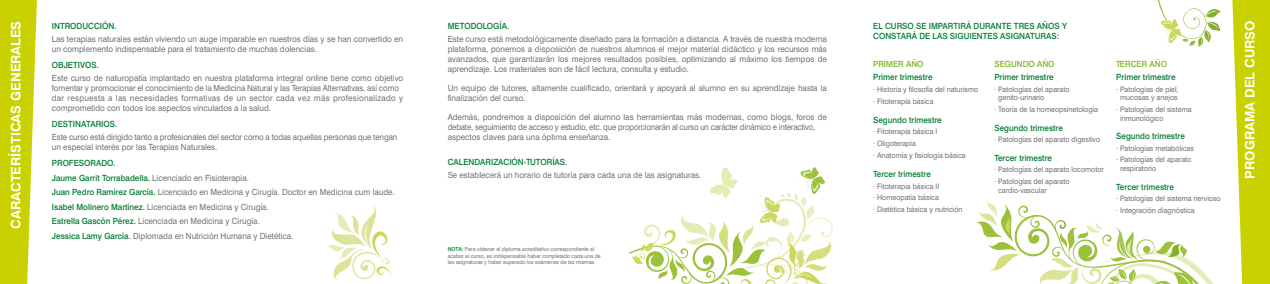
<style>
.page{position:relative;width:1270px;height:284px;background:#fff}
.page>*{position:absolute;margin:0;border:0;box-sizing:border-box;transform-origin:0 0}
.t1{font:700 13px "Swiss 721 BT";color:#fff}
.t2{font:8.5px/10.2px "Swiss 721 BT";color:#707172;scale:.95 1}
.t3{font:500 8.5px/10.2px "Swiss 721 BT";color:#007c30;scale:.95 1}
.t4{font:8.5px/10.2px "Swiss 721 BT";color:#707172;scale:.93 1}
.t5{font:500 8.5px "Swiss 721 BT";color:#7ab51d;scale:.95 1}
.t6{font:7.5px/11.8px "Swiss 721 BT";color:#707172;scale:.95 1}
.t7{font:5.5px/6.6px "Swiss 721 BT";color:#707172;scale:.95 1}
.s1{font-weight:500;color:#007c30}
</style>
<div class="page">
<svg style="left:977px;top:201px;width:236px;height:83px"></svg>
<svg style="left:0;top:0;width:37px;height:283px;background:#d0d721"></svg>
<svg style="left:1232px;top:0;width:38px;height:283px;background:#d1d826"></svg>
<svg style="left:629px;top:167px;width:204px;height:116px"></svg>
<svg style="left:327px;top:205px;width:64px;height:74px"></svg>
<svg style="left:1156px;top:0;width:65px;height:47px"></svg>
<p class="t3" style="left:52px;top:20px;width:70px">INTRODUCCIÓN.</p>
<p class="t2" style="left:52px;top:33px;width:371px">Las terapias naturales están viviendo un auge imparable en nuestros días y se han convertido en un complemento indispensable para el tratamiento de muchas dolencias.</p>
<p class="t3" style="left:52px;top:59px;width:51px">OBJETIVOS.</p>
<p class="t2" style="left:52px;top:72px;width:371px">Este curso de naturopatía implantado en nuestra plataforma integral online tiene como objetivo fomentar y promocionar el conocimiento de la Medicina Natural y las Terapias Alternativas, así como dar respuesta a las necesidades formativas de un sector cada vez más profesionalizado y comprometido con todos los aspectos vinculados a la salud.</p>
<p class="t3" style="left:52px;top:119px;width:70px">DESTINATARIOS.</p>
<p class="t4" style="left:52px;top:132px;width:373px">Este curso está dirigido tanto a profesionales del sector como a todas aquellas personas que tengan un especial interés por las Terapias Naturales.</p>
<p class="t2" style="left:52px;top:156px;width:363px;line-height:14.4px"><span class="s1">PROFESORADO.<br>Jaume Garrit Torrabadella.</span> Licenciado en Fisioterapia.<br><span class="s1">Juan Pedro Ramírez García.</span> Licenciado en Medicina y Cirugía. Doctor en Medicina cum laude.<br><span class="s1">Isabel Molinero Martínez.</span> Licenciada en Medicina y Cirugía.<br><span class="s1">Estrella Gascón Pérez.</span> Licenciada en Medicina y Cirugía.<br><span class="s1">Jessica Lamy García.</span> Diplomada en Nutrición Humana y Dietética.</p>
<p class="t3" style="left:873px;top:20px;width:205px">EL CURSO SE IMPARTIRÁ DURANTE TRES AÑOS Y<br>CONSTARÁ DE LAS SIGUIENTES ASIGNATURAS:</p>
<p class="t3" style="left:448px;top:20px;width:67px">METODOLOGÍA.</p>
<p class="t2" style="left:448px;top:33px;width:401px;text-align:justify">Este curso está metodológicamente diseñado para la formación a distancia. A través de nuestra moderna plataforma, ponemos a disposición de nuestros alumnos el mejor material didáctico y los recursos más avanzados, que garantizarán los mejores resultados posibles, optimizando al máximo los tiempos de aprendizaje. Los materiales son de fácil lectura, consulta y estudio.</p>
<p class="t2" style="left:448px;top:83px;width:401px">Un equipo de tutores, altamente cualificado, orientará y apoyará al alumno en su aprendizaje hasta la finalización del curso.</p>
<p class="t2" style="left:448px;top:111px;width:401px">Además, pondremos a disposición del alumno las herramientas más modernas, como blogs, foros de debate, seguimiento de acceso y estudio, etc. que proporcionarán al curso un carácter dinámico e interactivo, aspectos claves para una óptima enseñanza.</p>
<p class="t3" style="left:448px;top:156px;width:128px">CALENDARIZACIÓN-TUTORÍAS.</p>
<p class="t2" style="left:448px;top:169px;width:268px">Se establecerá un horario de tutoría para cada una de las asignaturas.</p>
<h1 class="t1" style="left:8px;top:228px;width:209px;rotate:-90deg">CARACTERÍSTICAS GENERALES</h1>
<h1 class="t1" style="left:1242px;top:178px;width:159px;rotate:-90deg">PROGRAMA DEL CURSO</h1>
<p class="t5" style="left:873px;top:59px;width:55px">PRIMER AÑO</p>
<p class="t3" style="left:873px;top:72px;width:64px">Primer trimestre</p>
<p class="t6" style="left:873px;top:83px;width:112px">· Historia y filosofía del naturismo · Fitoterapia básica</p>
<p class="t3" style="left:873px;top:114px;width:74px">Segundo trimestre</p>
<p class="t6" style="left:873px;top:125px;width:99px">· Fitoterapia básica I<br>· Oligoterapia<br>· Anatomía y fisiología básica</p>
<p class="t3" style="left:873px;top:168px;width:62px">Tercer trimestre</p>
<p class="t6" style="left:873px;top:180px;width:96px">· Fitoterapia básica II<br>· Homeopatía básica<br>· Dietética básica y nutrición</p>
<p class="t5" style="left:994px;top:59px;width:65px">SEGUNDO AÑO</p>
<p class="t3" style="left:994px;top:72px;width:64px">Primer trimestre</p>
<p class="t6" style="left:998px;top:84px;width:77px;line-height:8.7px;text-indent:-4px">· Patologías del aparato genito-urinario</p>
<p class="t6" style="left:994px;top:103px;width:111px">· Teoría de la homeopsinetología</p>
<p class="t3" style="left:994px;top:122px;width:74px">Segundo trimestre</p>
<p class="t6" style="left:994px;top:133px;width:113px">· Patologías del aparato digestivo</p>
<p class="t3" style="left:994px;top:152px;width:62px">Tercer trimestre</p>
<p class="t6" style="left:994px;top:164px;width:117px;line-height:11.5px">· Patologías del aparato locomotor · Patologías del aparato</p>
<p class="t6" style="left:998px;top:184px;width:53px">cardio-vascular</p>
<p class="t5" style="left:1116px;top:59px;width:55px">TERCER AÑO</p>
<p class="t3" style="left:1116px;top:72px;width:64px">Primer trimestre</p>
<p class="t6" style="left:1116px;top:84px;width:67px;line-height:8.7px;text-align:center">· Patologías de piel, mucosas y anejos</p>
<p class="t6" style="left:1120px;top:105px;width:77px;line-height:8.7px;text-indent:-4px">· Patologías del sistema inmunológico</p>
<p class="t3" style="left:1116px;top:131px;width:74px">Segundo trimestre</p>
<p class="t6" style="left:1116px;top:142px;width:83px;line-height:11.5px">· Patologías metabólicas · Patologías del aparato</p>
<p class="t6" style="left:1120px;top:162px;width:39px">respiratorio</p>
<p class="t3" style="left:1116px;top:181px;width:62px">Tercer trimestre</p>
<p class="t6" style="left:1116px;top:192px;width:111px;line-height:11.5px">· Patologías del sistema nervioso · Integración diagnóstica</p>
<p class="t7" style="left:448px;top:245px;width:163px"><span class="s1">NOTA:</span> Para obtener el diploma acreditativo correspondiente al acabar el curso, es indispensable haber completado cada una de las asignaturas y haber superado los exámenes de las mismas.</p>
</div>
